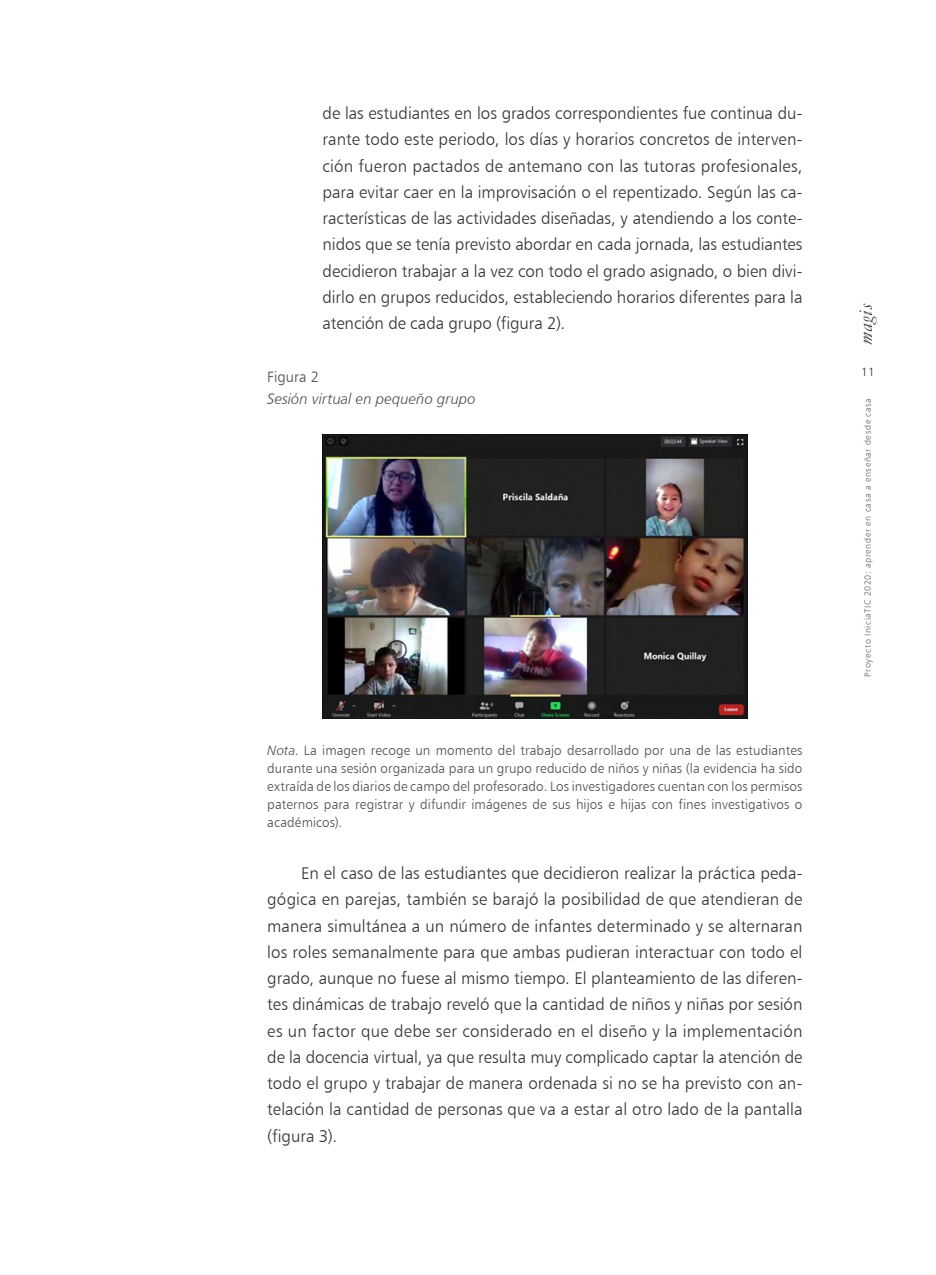
<style>
.page{position:relative;width:936px;height:1275px;background:#fff}
.page>*{position:absolute;margin:0;border:0;box-sizing:border-box;transform-origin:0 0}
.t1{font:italic 19.5px "Garamond";color:#333}
.t2{font:16.95px/26.2px "Humanist 777 BT Light B";color:#333;text-align:justify}
.t3{font:15px "Humanist 777 BT Light Italic B";color:#4d4d4d}
.t4{font:15px "Humanist 777 BT Light B";color:#4d4d4d}
.t5{font:13.5px/18px "Humanist 777 BT Light B";letter-spacing:.005em;color:#4d4d4d;text-align:justify}
.t6{font:12px "Humanist 777 BT Light B";color:#333}
.t7{font:9px "Humanist 777 BT Light B";letter-spacing:.07em;color:#666}
.s1{font-family:"Humanist 777 BT Light Italic B"}
</style>
<div class="page">
<img style="left:323px;top:434px;width:424px;height:285px">
<p class="t2" style="left:323px;top:100px;width:481px">de las estudiantes en los grados correspondientes fue continua du&shy;rante todo este periodo, los días y horarios concretos de interven&shy;ción fueron pactados de antemano con las tutoras profesionales, para evitar caer en la improvisación o el repentizado. Según las ca&shy;racterísticas de las actividades diseñadas, y atendiendo a los conte&shy;nidos que se tenía previsto abordar en cada jornada, las estudiantes decidieron trabajar a la vez con todo el grado asignado, o bien divi&shy;dirlo en grupos reducidos, estableciendo horarios diferentes para la atención de cada grupo (figura 2).</p>
<p class="t4" style="left:267px;top:367px;width:53px">Figura 2</p>
<p class="t3" style="left:267px;top:390px;width:210px">Sesión virtual en pequeño grupo</p>
<p class="t5" style="left:267px;top:741px;width:537px"><span class="s1">Nota</span>. La imagen recoge un momento del trabajo desarrollado por una de las estudiantes durante una sesión organizada para un grupo reducido de niños y niñas (la evidencia ha sido extraída de los diarios de campo del profesorado. Los investigadores cuentan con los permisos paternos para registrar y difundir imágenes de sus hijos e hijas con fines investigativos o académicos).</p>
<p class="t2" style="left:267px;top:860px;width:537px;text-indent:34px">En el caso de las estudiantes que decidieron realizar la práctica peda&shy;gógica en parejas, también se barajó la posibilidad de que atendieran de manera simultánea a un número de infantes determinado y se alternaran los roles semanalmente para que ambas pudieran interactuar con todo el grado, aunque no fuese al mismo tiempo. El planteamiento de las diferen&shy;tes dinámicas de trabajo reveló que la cantidad de niños y niñas por sesión es un factor que debe ser considerado en el diseño y la implementación de la docencia virtual, ya que resulta muy complicado captar la atención de todo el grupo y trabajar de manera ordenada si no se ha previsto con an&shy;telación la cantidad de personas que va a estar al otro lado de la pantalla (figura 3).</p>
<p class="t1" style="left:854px;top:345px;width:43px;rotate:-90deg">magis</p>
<p class="t6" style="left:861px;top:364px;width:15px">11</p>
<p class="t7" style="left:862px;top:677px;width:281px;rotate:-90deg">Proyecto IniciaTIC 2020: aprender en casa a enseñar desde casa</p>
</div>
